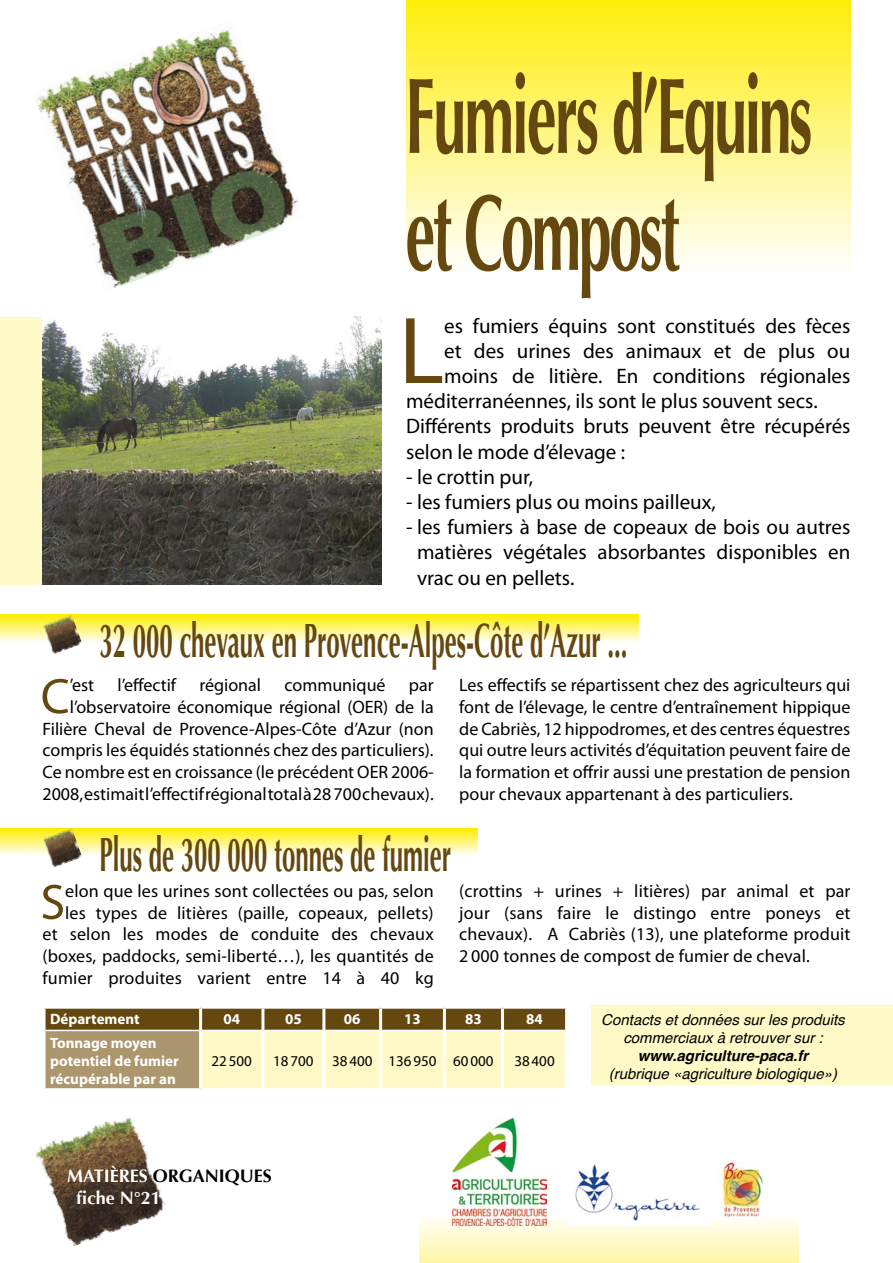
<style>
.page{position:relative;width:893px;height:1263px;background:#fff}
.page>*{position:absolute;margin:0;border:0;box-sizing:border-box;transform-origin:0 0}
.t1{font:700 108px/117px "Optima";letter-spacing:-.04em;color:#65480f;scale:.55 1}
.t2{font:95.85px "Myriad Pro";color:#65480f}
.t3{font:50.1px "Myriad Pro";color:#65480f}
.t4{font:700 48px "Optima";color:#65480f;scale:.5 1}
.t5{font:21px/25.2px "Myriad Pro";color:#000;text-align:justify}
.t6{font:18px/21.6px "Myriad Pro";color:#000;text-align:right}
.t7{font:700 18px/21.6px "Optima";color:#fff}
.t8{font:italic 15px/18px "Helvetica";color:#000;text-align:center}
.t9{font:700 15px/18px "Myriad Pro";color:#fff}
.t10{font:15px "Myriad Pro";color:#000}
.t11{font:italic 700 15px "Helvetica";color:#000}
.s1{color:#000}
</style>
<div class="page">
<div style="left:0;top:317px;width:117px;height:268px;background:#fff9c7"></div>
<div style="left:419px;top:1213px;width:380px;height:50px;background:linear-gradient(to bottom,#fffefd,#fff6a7)"></div>
<div style="left:406px;top:0;width:444px;height:272px;background:linear-gradient(to bottom,#ffed0b,#fffefb)"></div>
<img style="left:36px;top:29px;width:263px;height:259px">
<img style="left:35px;top:1117px;width:131px;height:129px">
<img style="left:43px;top:317px;width:338px;height:268px">
<svg style="left:0;top:615px;width:638px;height:26px;background:#fff476"></svg>
<svg style="left:0;top:828px;width:477px;height:27px;background:#fef578"></svg>
<img style="left:43px;top:615px;width:39px;height:39px">
<img style="left:43px;top:828px;width:39px;height:39px">
<img style="left:569px;top:1164px;width:139px;height:62px">
<img style="left:453px;top:1118px;width:94px;height:108px">
<img style="left:717px;top:1162px;width:50px;height:57px">
<svg style="left:46px;top:1009px;width:519px;height:79px;background:#c3b483"></svg>
<hr style="left:46px;top:1030px;width:153px;height:1px;background:#fff">
<hr style="left:202px;top:1030px;width:59px;height:1px;background:#fff">
<hr style="left:264px;top:1030px;width:58px;height:1px;background:#fff">
<hr style="left:325px;top:1030px;width:54px;height:1px;background:#fff">
<hr style="left:382px;top:1030px;width:61px;height:1px;background:#fff">
<hr style="left:446px;top:1030px;width:55px;height:1px;background:#fff">
<hr style="left:504px;top:1030px;width:61px;height:1px;background:#fff">
<hr style="left:199px;top:1009px;width:3px;height:21px;background:#fff">
<hr style="left:261px;top:1009px;width:3px;height:21px;background:#fff">
<hr style="left:322px;top:1009px;width:3px;height:21px;background:#fff">
<hr style="left:379px;top:1009px;width:3px;height:21px;background:#fff">
<hr style="left:443px;top:1009px;width:3px;height:21px;background:#fff">
<hr style="left:501px;top:1009px;width:3px;height:21px;background:#fff">
<hr style="left:199px;top:1030px;width:3px;height:58px;background:#fff">
<hr style="left:261px;top:1030px;width:3px;height:58px;background:#fff">
<hr style="left:322px;top:1030px;width:3px;height:58px;background:#fff">
<hr style="left:379px;top:1030px;width:3px;height:58px;background:#fff">
<hr style="left:443px;top:1030px;width:3px;height:58px;background:#fff">
<hr style="left:501px;top:1030px;width:3px;height:58px;background:#fff">
<div style="left:591px;top:1006px;width:302px;height:79px;background:#fff9c7"></div>
<h1 class="t1" style="left:405px;top:59px;width:741px">Fumiers d’Equins et Compost</h1>
<h2 class="t2" style="left:399px;top:292px;width:47px">L</h2>
<p class="t5" style="left:444px;top:313px;width:408px">es fumiers équins sont constitués des fèces</p>
<p class="t5" style="left:444px;top:338px;width:408px">et des urines des animaux et de plus ou</p>
<p class="t5" style="left:444px;top:363px;width:408px">moins de litière. En conditions régionales</p>
<p class="t5" style="left:406px;top:388px;width:413px">méditerranéennes, ils sont le plus souvent secs.</p>
<p class="t5" style="left:406px;top:413px;width:446px">Différents produits bruts peuvent être récupérés</p>
<p class="t5" style="left:406px;top:439px;width:221px">selon le mode d’élevage :</p>
<p class="t5" style="left:406px;top:464px;width:128px">- le crottin pur,</p>
<p class="t5" style="left:406px;top:489px;width:311px">- les fumiers plus ou moins pailleux,</p>
<p class="t5" style="left:417px;top:514px;width:435px;text-indent:-11px">- les fumiers à base de copeaux de bois ou autres matières végétales absorbantes disponibles en vrac ou en pellets.</p>
<h3 class="t4" style="left:99px;top:613px;width:1057px">32 000 chevaux en Provence-Alpes-Côte d’Azur ...</h3>
<h3 class="t3" style="left:41px;top:665px;width:31px">C</h3>
<p class="t6" style="left:70px;top:674px;width:26px">’est</p>
<p class="t6" style="left:117px;top:674px;width:60px">l’effectif</p>
<p class="t6" style="left:200px;top:674px;width:63px">régional</p>
<p class="t6" style="left:285px;top:674px;width:103px">communiqué</p>
<p class="t6" style="left:43px;top:674px;width:393px">par<br>l’observatoire économique régional (OER) de la Filière Cheval de Provence-Alpes-Côte d’Azur (non compris les équidés stationnés chez des particuliers).<br>Ce nombre est en croissance (le précédent OER 2006- 2008, estimait l’effectif régional total à 28700 chevaux).</p>
<p class="t6" style="left:459px;top:674px;width:393px;text-align:justify">Les effectifs se répartissent chez des agriculteurs qui font de l’élevage, le centre d’entraînement hippique de Cabriès, 12 hippodromes, et des centres équestres qui outre leurs activités d’équitation peuvent faire de la formation et offrir aussi une prestation de pension pour chevaux appartenant à des particuliers.</p>
<h3 class="t4" style="left:99px;top:826px;width:705px">Plus de 300 000 tonnes de fumier</h3>
<p class="t6" style="left:43px;top:880px;width:393px">elon que les urines sont collectées ou pas, selon les types de litières (paille, copeaux, pellets)<br>et selon les modes de conduite des chevaux (boxes, paddocks, semi-liberté…), les quantités de fumier produites varient entre 14 à 40 kg</p>
<p class="t6" style="left:459px;top:880px;width:393px;text-align:justify">(crottins + urines + litières) par animal et par jour (sans faire le distingo entre poneys et chevaux). A Cabriès (13), une plateforme produit 2 000 tonnes de compost de fumier de cheval.</p>
<p class="t9" style="left:50px;top:1010px;width:91px">Département</p>
<p class="t9" style="left:223px;top:1010px;width:18px">04</p>
<p class="t9" style="left:285px;top:1010px;width:18px">05</p>
<p class="t9" style="left:344px;top:1010px;width:18px">06</p>
<p class="t9" style="left:404px;top:1010px;width:18px">13</p>
<p class="t9" style="left:465px;top:1010px;width:18px">83</p>
<p class="t9" style="left:526px;top:1010px;width:18px">84</p>
<p class="t9" style="left:50px;top:1033px;width:130px">Tonnage moyen potentiel de fumier récupérable par an</p>
<h3 class="t3" style="left:40px;top:871px;width:26px">S</h3>
<p class="t8" style="left:601px;top:1011px;width:245px">Contacts et données sur les produits commerciaux à retrouver sur :</p>
<p class="t11" style="left:638px;top:1043px;width:172px">www.agriculture-paca.fr</p>
<p class="t8" style="left:609px;top:1065px;width:230px">(rubrique «agriculture biologique»)</p>
<p class="t10" style="left:212px;top:1051px;width:42px">22500</p>
<p class="t10" style="left:273px;top:1051px;width:222px">18700 38400 136950 60000</p>
<p class="t10" style="left:514px;top:1051px;width:42px">38400</p>
<p class="t7" style="left:76px;top:1165px;width:197px;text-indent:-9px">MATIÈRES <span class="s1">ORGANIQUES </span>fiche N°21</p>
</div>
